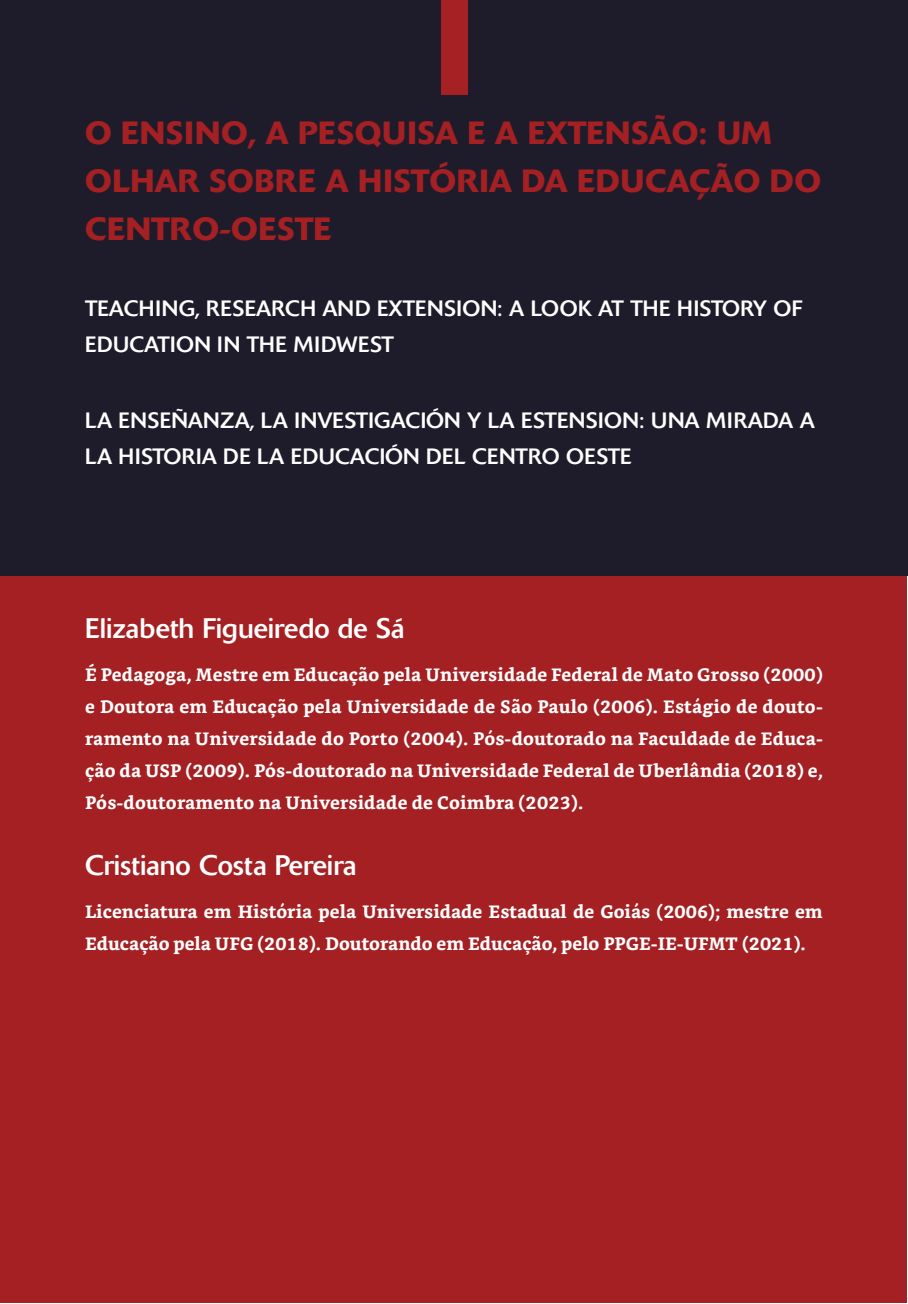
<style>
.page{position:relative;width:908px;height:1304px;background:#fff}
.page>*{position:absolute;margin:0;border:0;box-sizing:border-box;transform-origin:0 0}
.t1{font:500 32px/48px "Delta";letter-spacing:.02em;color:#a52023}
.t2{font:28px "Delta";color:#fff}
.t3{font:22px/36px "Delta";letter-spacing:.02em;color:#fff}
.t4{font:700 18px/32px "Bookerly";color:#fff;text-align:justify}
</style>
<div class="page">
<hr style="left:907px;top:0;width:1px;height:1304px;background:#1e1c2b">
<div style="left:0;top:563px;width:906px;height:740px;background:#a42022"></div>
<div style="left:0;top:0;width:907px;height:576px;background:#1e1c2b"></div>
<div style="left:441px;top:0;width:26px;height:94px;background:#a52124"></div>
<h1 class="t1" style="left:85px;top:109px;width:737px">O ENSINO, A PESQUISA E A EXTENSÃO: UM<br>OLHAR SOBRE A HISTÓRIA DA EDUCAÇÃO DO<br>CENTRO-OESTE</h1>
<p class="t3" style="left:85px;top:290px;width:718px">TEACHING, RESEARCH AND EXTENSION: A LOOK AT THE HISTORY OF<br>EDUCATION IN THE MIDWEST</p>
<p class="t3" style="left:85px;top:402px;width:731px">LA ENSEÑANZA, LA INVESTIGACIÓN Y LA ESTENSION: UNA MIRADA A<br>LA HISTORIA DE LA EDUCACIÓN DEL CENTRO OESTE</p>
<h2 class="t2" style="left:85px;top:612px;width:321px">Elizabeth Figueiredo de Sá</h2>
<p class="t4" style="left:85px;top:659px;width:739px">É Pedagoga, Mestre em Educação pela Universidade Federal de Mato Grosso (2000) e Doutora em Educação pela Universidade de São Paulo (2006). Estágio de douto&shy;ramento na Universidade do Porto (2004). Pós-doutorado na Faculdade de Educa&shy;ção da USP (2009). Pós-doutorado na Universidade Federal de Uberlândia (2018) e, Pós-doutoramento na Universidade de Coimbra (2023).</p>
<h2 class="t2" style="left:85px;top:848px;width:273px">Cristiano Costa Pereira</h2>
<p class="t4" style="left:85px;top:896px;width:738px">Licenciatura em História pela Universidade Estadual de Goiás (2006); mestre em<br>Educação pela UFG (2018). Doutorando em Educação, pelo PPGE-IE-UFMT (2021).</p>
</div>
